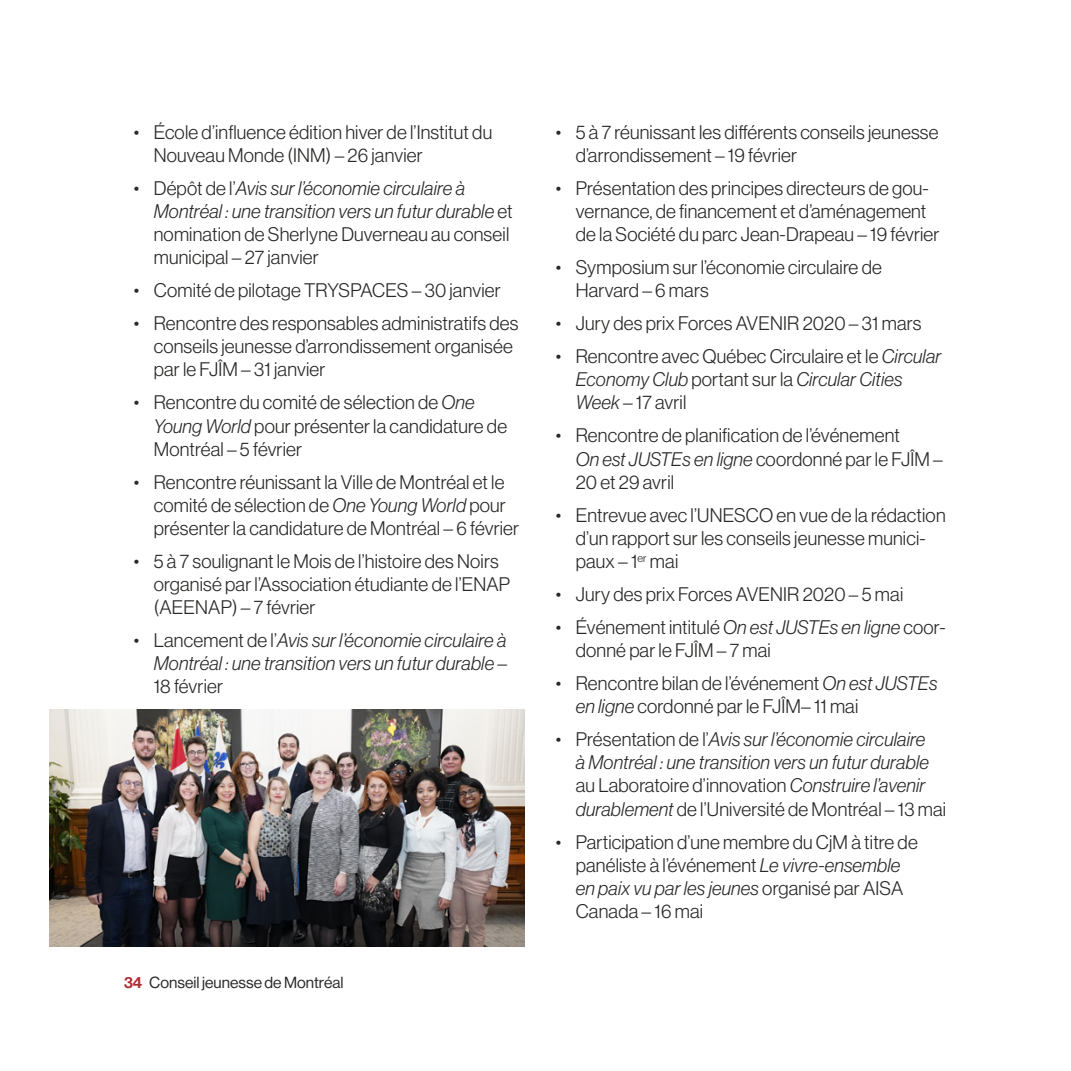
<style>
.page{position:relative;width:1071px;height:1071px;background:#fff}
.page>*{position:absolute;margin:0;border:0;box-sizing:border-box;transform-origin:0 0}
.t1{font:19.25px/23.1px "N Haas Grotesk DS Pro 45 Lt";letter-spacing:.01em;color:#282827}
.t2{font:19.25px/23.1px "N Haas Grotesk DS Pro 46 Lt It";letter-spacing:.01em;color:#282827;text-align:right}
.t3{font:15.75px "N Haas Grotesk DS Pro 55 Rg";color:#282827}
.s1{font-family:"N Haas Grotesk DS Pro 45 Lt"}
.s2{font-family:"N Haas Grotesk DS Pro 46 Lt It"}
.s3{font-family:"N Haas Grotesk DS Pro 65 Md";color:#b02a2f}
</style>
<div class="page">
<img style="left:50px;top:709px;width:475px;height:238px">
<p class="t1" style="left:154px;top:121px;width:340px;text-indent:-20px">• École d’influence édition hiver de l’Institut du<br>Nouveau Monde (INM) – 26 janvier</p>
<p class="t2" style="left:154px;top:177px;width:360px;text-align:left;text-indent:-20px"><span class="s1">• Dépôt de l’</span>Avis sur l’économie circulaire à<br>Montréal : une transition vers un futur durable <span class="s1">et</span></p>
<p class="t1" style="left:154px;top:223px;width:357px">nomination de Sherlyne Duverneau au conseil municipal – 27 janvier</p>
<p class="t1" style="left:134px;top:279px;width:368px">• Comité de pilotage TRYSPACES – 30 janvier</p>
<p class="t1" style="left:154px;top:312px;width:366px;text-indent:-20px">• Rencontre des responsables administratifs des conseils jeunesse d’arrondissement organisée par le FJÎM – 31 janvier</p>
<p class="t1" style="left:154px;top:391px;width:355px;text-indent:-20px">• Rencontre du comité de sélection de <span class="s2">One<br>Young World</span> pour présenter la candidature de<br>Montréal – 5 février</p>
<p class="t1" style="left:154px;top:470px;width:367px;text-indent:-20px">• Rencontre réunissant la Ville de Montréal et le comité de sélection de <span class="s2">One Young World</span> pour présenter la candidature de Montréal – 6 février</p>
<p class="t1" style="left:154px;top:550px;width:358px;text-indent:-20px">• 5 à 7 soulignant le Mois de l’histoire des Noirs organisé par l’Association étudiante de l’ENAP (AEENAP) – 7 février</p>
<p class="t2" style="left:134px;top:629px;width:375px"><span class="s1">• Lancement de l’</span>Avis sur l’économie circulaire à<br>Montréal : une transition vers un futur durable <span class="s1">–</span></p>
<p class="t1" style="left:154px;top:675px;width:71px">18 février</p>
<p class="t3" style="left:124px;top:974px;width:221px"><span class="s3">34</span> Conseil jeunesse de Montréal</p>
<p class="t1" style="left:576px;top:120px;width:364px;text-indent:-20px">• 5 à 7 réunissant les différents conseils jeunesse d’arrondissement – 19 février</p>
<p class="t1" style="left:576px;top:177px;width:365px;text-indent:-20px">• Présentation des principes directeurs de gou&shy;vernance, de financement et d’aménagement de la Société du parc Jean-Drapeau – 19 février</p>
<p class="t1" style="left:576px;top:256px;width:308px;text-indent:-20px">• Symposium sur l’économie circulaire de<br>Harvard – 6 mars</p>
<p class="t1" style="left:556px;top:312px;width:367px">• Jury des prix Forces AVENIR 2020 – 31 mars</p>
<p class="t1" style="left:556px;top:345px;width:387px">• Rencontre avec Québec Circulaire et le <span class="s2">Circular</span></p>
<p class="t2" style="left:576px;top:368px;width:328px">Economy Club <span class="s1">portant sur la</span> Circular Cities</p>
<p class="t1" style="left:576px;top:391px;width:112px"><span class="s2">Week</span> – 17 avril</p>
<p class="t1" style="left:576px;top:424px;width:369px;text-indent:-20px">• Rencontre de planification de l’événement<br><span class="s2">On est JUSTEs en ligne</span> coordonné par le FJÎM –<br>20 et 29 avril</p>
<p class="t1" style="left:576px;top:503px;width:371px;text-indent:-20px">• Entrevue avec l’UNESCO en vue de la rédaction d’un rapport sur les conseils jeunesse munici&shy;paux – 1<sup>er</sup> mai</p>
<p class="t1" style="left:556px;top:583px;width:349px">• Jury des prix Forces AVENIR 2020 – 5 mai</p>
<p class="t1" style="left:576px;top:616px;width:371px;text-indent:-20px">• Événement intitulé <span class="s2">On est JUSTEs en ligne</span> coor&shy;donné par le FJÎM – 7 mai</p>
<p class="t1" style="left:576px;top:672px;width:363px;text-indent:-20px">• Rencontre bilan de l’événement <span class="s2">On est JUSTEs en ligne</span> cordonné par le FJÎM– 11 mai</p>
<p class="t2" style="left:556px;top:728px;width:375px"><span class="s1">• Présentation de l’</span>Avis sur l’économie circulaire à Montréal : une transition vers un futur durable</p>
<p class="t1" style="left:576px;top:774px;width:372px">au Laboratoire d’innovation <span class="s2">Construire l’avenir durablement</span> de l’Université de Montréal – 13 mai</p>
<p class="t1" style="left:556px;top:830px;width:363px;text-align:center">• Participation d’une membre du CjM à titre de panéliste à l’événement <span class="s2">Le vivre-ensemble</span></p>
<p class="t2" style="left:576px;top:876px;width:329px">en paix vu par les jeunes <span class="s1">organisé par AISA</span></p>
<p class="t1" style="left:576px;top:900px;width:129px">Canada – 16 mai</p>
</div>
